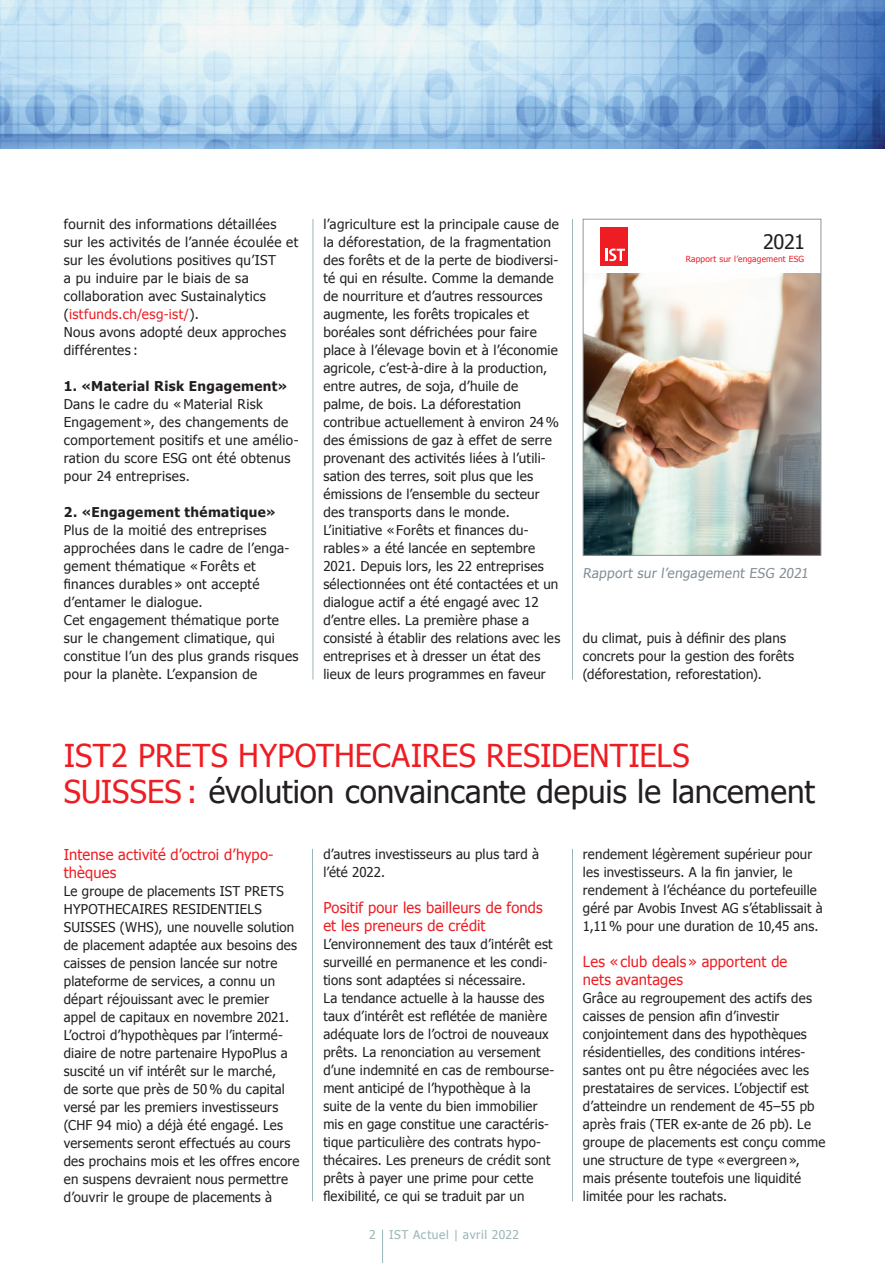
<style>
.page{position:relative;width:885px;height:1263px;background:#fff}
.page>*{position:absolute;margin:0;border:0;box-sizing:border-box;transform-origin:0 0}
.t1{font:31.5px/36px "Tahoma";color:#ee1d23}
.t2{font:19.95px "Tahoma";color:#231f20}
.t3{font:15px/18px "Tahoma";letter-spacing:.01em;color:#ee1d23}
.t4{font:13.5px/18px "Tahoma";letter-spacing:.015em;color:#231f20}
.t5{font:700 13.5px "Tahoma";letter-spacing:.025em;color:#231f20}
.t6{font:13.5px "Tahoma";color:#828f96}
.t7{font:12px "Tahoma";letter-spacing:.045em;color:#99b6b8}
.t8{font:8.4px "Tahoma";letter-spacing:.02em;color:#ee1d23}
.s1{color:#ee1d23}
.s2{color:#231f20}
</style>
<div class="page">
<hr style="left:382px;top:1229px;width:1px;height:34px;background:#99b6b8">
<hr style="left:312px;top:849px;width:1px;height:352px;background:#99b6b8">
<hr style="left:572px;top:849px;width:1px;height:352px;background:#99b6b8">
<img style="left:0;top:0;width:884px;height:149px">
<hr style="left:312px;top:219px;width:1px;height:460px;background:#99b6b8">
<hr style="left:572px;top:219px;width:1px;height:460px;background:#99b6b8">
<div style="left:600px;top:227px;width:28px;height:38px;background:#ee1d23"></div>
<svg style="left:605px;top:249px;width:20px;height:12px"></svg>
<img style="left:585px;top:273px;width:234px;height:280px">
<div style="left:583px;top:219px;width:238px;height:336px;border:1px solid #939598"></div>
<p class="t4" style="left:64px;top:215px;width:236px">fournit des informations détaillées sur les activités de l’année écoulée et sur les évolutions positives qu’IST<br>a pu induire par le biais de sa collaboration avec Sustainalytics (<span class="s1">istfunds.ch/esg-ist/</span>).<br>Nous avons adopté deux approches différentes :</p>
<p class="t5" style="left:64px;top:377px;width:225px">1. «Material Risk Engagement»</p>
<p class="t4" style="left:64px;top:395px;width:236px">Dans le cadre du « Material Risk<br>Engagement », des changements de comportement positifs et une amélio&shy;ration du score ESG ont été obtenus pour 24 entreprises.</p>
<p class="t5" style="left:64px;top:503px;width:213px">2. «Engagement thématique»</p>
<p class="t4" style="left:64px;top:521px;width:236px">Plus de la moitié des entreprises approchées dans le cadre de l’enga&shy;gement thématique « Forêts et finances durables » ont accepté d’entamer le dialogue.<br>Cet engagement thématique porte sur le changement climatique, qui constitue l’un des plus grands risques pour la planète. L’expansion de</p>
<p class="t4" style="left:323px;top:215px;width:238px">l’agriculture est la principale cause de la déforestation, de la fragmentation des forêts et de la perte de biodiversi&shy;té qui en résulte. Comme la demande de nourriture et d’autres ressources augmente, les forêts tropicales et boréales sont défrichées pour faire place à l’élevage bovin et à l’économie agricole, c’est-à-dire à la production, entre autres, de soja, d’huile de palme, de bois. La déforestation contribue actuellement à environ 24% des émissions de gaz à effet de serre provenant des activités liées à l’utili&shy;sation des terres, soit plus que les émissions de l’ensemble du secteur des transports dans le monde.<br>L’initiative « Forêts et finances du&shy;rables » a été lancée en septembre 2021. Depuis lors, les 22 entreprises sélectionnées ont été contactées et un dialogue actif a été engagé avec 12 d’entre elles. La première phase a consisté à établir des relations avec les entreprises et à dresser un état des lieux de leurs programmes en faveur</p>
<h2 class="t2" style="left:763px;top:229px;width:43px">2021</h2>
<p class="t8" style="left:685px;top:253px;width:120px">Rapport sur l’engagement ESG</p>
<p class="t6" style="left:583px;top:564px;width:229px">Rapport sur l’engagement ESG 2021</p>
<p class="t4" style="left:583px;top:628px;width:213px">du climat, puis à définir des plans concrets pour la gestion des forêts (déforestation, reforestation).</p>
<h1 class="t1" style="left:64px;top:736px;width:752px">IST2 PRETS HYPOTHECAIRES RESIDENTIELS<br>SUISSES : <span class="s2">évolution convaincante depuis le lancement</span></h1>
<p class="t3" style="left:64px;top:845px;width:211px">Intense activité d’octroi d’hypo&shy;thèques</p>
<p class="t4" style="left:64px;top:882px;width:237px">Le groupe de placements IST PRETS HYPOTHECAIRES RESIDENTIELS SUISSES (WHS), une nouvelle solution de placement adaptée aux besoins des caisses de pension lancée sur notre plateforme de services, a connu un départ réjouissant avec le premier appel de capitaux en novembre 2021.<br>L’octroi d’hypothèques par l’intermé&shy;diaire de notre partenaire HypoPlus a suscité un vif intérêt sur le marché,<br>de sorte que près de 50% du capital versé par les premiers investisseurs (CHF 94 mio) a déjà été engagé. Les versements seront effectués au cours des prochains mois et les offres encore en suspens devraient nous permettre d’ouvrir le groupe de placements à</p>
<p class="t4" style="left:323px;top:845px;width:217px">d’autres investisseurs au plus tard à l’été 2022.</p>
<p class="t3" style="left:323px;top:898px;width:221px">Positif pour les bailleurs de fonds et les preneurs de crédit</p>
<p class="t4" style="left:323px;top:935px;width:232px">L’environnement des taux d’intérêt est surveillé en permanence et les condi&shy;tions sont adaptées si nécessaire.<br>La tendance actuelle à la hausse des taux d’intérêt est reflétée de manière adéquate lors de l’octroi de nouveaux prêts. La renonciation au versement d’une indemnité en cas de rembourse&shy;ment anticipé de l’hypothèque à la suite de la vente du bien immobilier mis en gage constitue une caractéris&shy;tique particulière des contrats hypo&shy;thécaires. Les preneurs de crédit sont prêts à payer une prime pour cette flexibilité, ce qui se traduit par un</p>
<p class="t4" style="left:583px;top:845px;width:241px">rendement légèrement supérieur pour les investisseurs. A la fin janvier, le rendement à l’échéance du portefeuille géré par Avobis Invest AG s’établissait à 1,11% pour une duration de 10,45 ans.</p>
<p class="t3" style="left:583px;top:952px;width:206px">Les « club deals » apportent de nets avantages</p>
<p class="t4" style="left:583px;top:989px;width:244px">Grâce au regroupement des actifs des caisses de pension afin d’investir conjointement dans des hypothèques résidentielles, des conditions intéres&shy;santes ont pu être négociées avec les prestataires de services. L’objectif est d’atteindre un rendement de 45–55 pb après frais (TER ex-ante de 26 pb). Le groupe de placements est conçu comme une structure de type « evergreen », mais présente toutefois une liquidité limitée pour les rachats.</p>
<p class="t7" style="left:369px;top:1227px;width:151px">2 IST Actuel | avril 2022</p>
</div>
